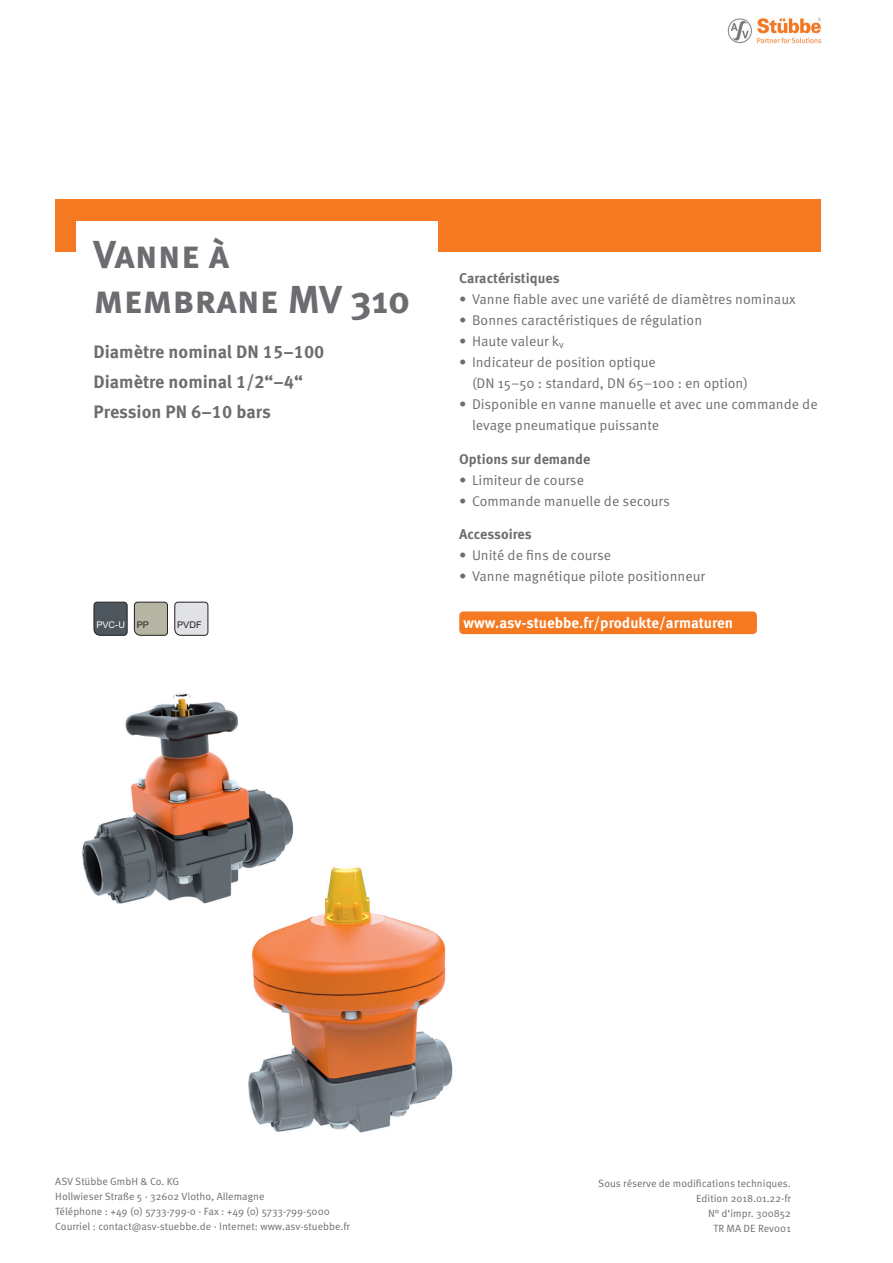
<style>
.page{position:relative;width:893px;height:1263px;background:#fff}
.page>*{position:absolute;margin:0;border:0;box-sizing:border-box;transform-origin:0 0}
.t1{font:700 39px/45px "Meta Pro";color:#6c6d70}
.t2{font:700 18px/30px "Meta Pro";color:#6c6d70}
.t3{font:700 15px "Meta Pro";color:#fff}
.t4{font:14.1px/21px "Meta Pro Norm";color:#6c6d70}
.t5{font:700 14.1px "Meta Pro";color:#6c6d70}
.t6{font:10.5px/15px "Meta Pro Norm";color:#6c6d70}
.t7{font:9.15px "Arial";color:#231f20}
.t8{font:9.15px "Arial";color:#fff}
</style>
<div class="page">
<div style="left:55px;top:200px;width:766px;height:52px;background:#f47921"></div>
<img style="left:728px;top:18px;width:94px;height:26px">
<img style="left:248px;top:866px;width:205px;height:267px">
<div style="left:77px;top:221px;width:361px;height:304px;background:#fff"></div>
<svg style="left:94px;top:602px;width:34px;height:34px"></svg>
<svg style="left:134px;top:602px;width:34px;height:34px"></svg>
<svg style="left:174px;top:602px;width:34px;height:34px"></svg>
<img style="left:82px;top:693px;width:230px;height:226px">
<div style="left:459px;top:611px;width:298px;height:23px;background:#f47921;border-radius:4px"></div>
<h1 class="t1" style="left:94px;top:229px;width:318px">Vanne à membrane MV 310</h1>
<p class="t2" style="left:94px;top:335px;width:232px">Diamètre nominal DN 15–100<br>Diamètre nominal 1/2“–4“<br>Pression PN 6–10 bars</p>
<p class="t8" style="left:96px;top:619px;width:30px">PVC-U</p>
<p class="t7" style="left:137px;top:619px;width:14px">PP</p>
<p class="t7" style="left:177px;top:619px;width:26px">PVDF</p>
<p class="t5" style="left:459px;top:267px;width:102px">Caractéristiques</p>
<p class="t4" style="left:459px;top:287px;width:338px">• Vanne fiable avec une variété de diamètres nominaux</p>
<p class="t4" style="left:459px;top:308px;width:244px">• Bonnes caractéristiques de régulation</p>
<p class="t4" style="left:459px;top:329px;width:106px">• Haute valeur k<sub>v</sub></p>
<p class="t4" style="left:472px;top:350px;width:277px;text-indent:-13px">• Indicateur de position optique<br>(DN 15–50 : standard, DN 65–100 : en option)</p>
<p class="t4" style="left:472px;top:392px;width:347px;text-indent:-13px">• Disponible en vanne manuelle et avec une commande de levage pneumatique puissante</p>
<p class="t5" style="left:459px;top:448px;width:133px">Options sur demande</p>
<p class="t4" style="left:459px;top:468px;width:126px">• Limiteur de course</p>
<p class="t4" style="left:459px;top:489px;width:212px">• Commande manuelle de secours</p>
<p class="t5" style="left:459px;top:523px;width:74px">Accessoires</p>
<p class="t4" style="left:459px;top:544px;width:153px">• Unité de fins de course</p>
<p class="t4" style="left:459px;top:565px;width:247px">• Vanne magnétique pilote positionneur</p>
<p class="t3" style="left:463px;top:611px;width:271px">www.asv-stuebbe.fr/produkte/armaturen</p>
<p class="t6" style="left:55px;top:1173px;width:296px">ASV Stübbe GmbH &amp; Co. KG<br>Hollwieser Straße 5 · 32602 Vlotho, Allemagne<br>Téléphone : +49 (0) 5733-799-0 · Fax : +49 (0) 5733-799-5000<br>Courriel : contact@asv-stuebbe.de · Internet: www.asv-stuebbe.fr</p>
<p class="t6" style="left:598px;top:1175px;width:194px;text-align:right">Sous réserve de modifications techniques.<br>Edition 2018.01.22-fr<br>N° d‘impr. 300852<br>TR MA DE Rev001</p>
</div>
